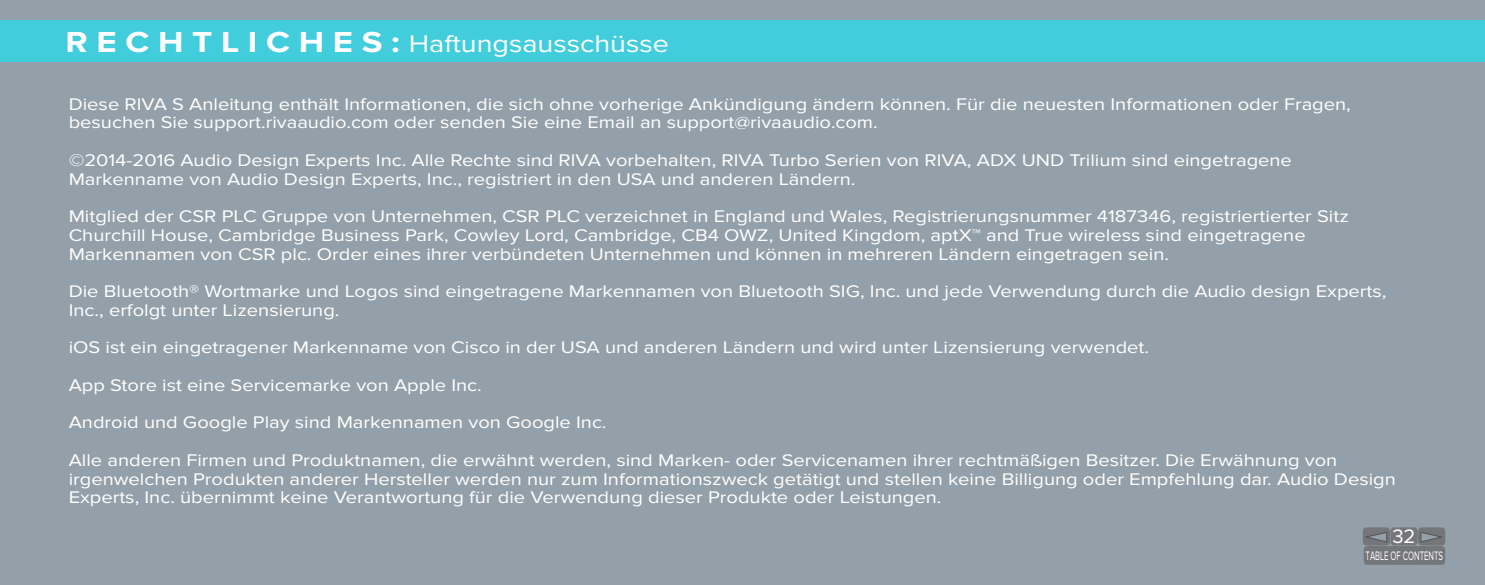
<style>
.page{position:relative;width:1485px;height:585px;background:#94a0a9}
.page>*{position:absolute;margin:0;border:0;box-sizing:border-box;transform-origin:0 0}
.t1{font:25px "Proxima Nova";color:#fff;scale:1.15 1}
.t2{font:20.25px "Proxima Nova";color:#fff}
.t3{font:17.5px/18.8px "Proxima Nova";color:#fff;scale:1.15 1}
.t4{font:12.75px "Proxima Nova";color:#fff;scale:.61 1}
.s1{font-weight:700;font-size:30px}
</style>
<div class="page">
<div style="left:0;top:20px;width:1485px;height:42px;background:#42cddd"></div>
<div style="left:1363px;top:527px;width:27px;height:19px;background:#757679;border-radius:4px"></div>
<div style="left:1390px;top:527px;width:28px;height:19px;background:#757679;border-radius:4px"></div>
<div style="left:1418px;top:527px;width:27px;height:19px;background:#757679;border-radius:4px"></div>
<svg style="left:1366px;top:532px;width:21px;height:10px"></svg>
<svg style="left:1421px;top:532px;width:21px;height:10px"></svg>
<div style="left:1364px;top:546px;width:81px;height:19px;background:#757679;border-radius:4px"></div>
<h1 class="t1" style="left:66px;top:29px;width:526px"><span class="s1">R E C H T L I C H E S :</span> Haftungsausschüsse</h1>
<p class="t3" style="left:69px;top:95px;width:1116px">Diese RIVA S Anleitung enthält Informationen, die sich ohne vorherige Ankündigung ändern können. Für die neuesten Informationen oder Fragen, besuchen Sie support.rivaaudio.com oder senden Sie eine Email an support@rivaaudio.com.</p>
<p class="t3" style="left:69px;top:151px;width:1065px">©2014-2016 Audio Design Experts Inc. Alle Rechte sind RIVA vorbehalten, RIVA Turbo Serien von RIVA, ADX UND Trilium sind eingetragene<br>Markenname von Audio Design Experts, Inc., registriert in den USA und anderen Ländern.</p>
<p class="t3" style="left:69px;top:207px;width:1115px">Mitglied der CSR PLC Gruppe von Unternehmen, CSR PLC verzeichnet in England und Wales, Registrierungsnummer 4187346, registriertierter Sitz<br>Churchill House, Cambridge Business Park, Cowley Lord, Cambridge, CB4 OWZ, United Kingdom, aptX™ and True wireless sind eingetragene<br>Markennamen von CSR plc. Order eines ihrer verbündeten Unternehmen und können in mehreren Ländern eingetragen sein.</p>
<p class="t3" style="left:69px;top:282px;width:1147px">Die Bluetooth® Wortmarke und Logos sind eingetragene Markennamen von Bluetooth SIG, Inc. und jede Verwendung durch die Audio design Experts,<br>Inc., erfolgt unter Lizensierung.</p>
<p class="t3" style="left:69px;top:329px;width:1105px;line-height:37.5px">iOS ist ein eingetragener Markenname von Cisco in der USA und anderen Ländern und wird unter Lizensierung verwendet.<br>App Store ist eine Servicemarke von Apple Inc.<br>Android und Google Play sind Markennamen von Google Inc.<br>Alle anderen Firmen und Produktnamen, die erwähnt werden, sind Marken- oder Servicenamen ihrer rechtmäßigen Besitzer. Die Erwähnung von</p>
<p class="t3" style="left:69px;top:470px;width:1156px">irgenwelchen Produkten anderer Hersteller werden nur zum Informationszweck getätigt und stellen keine Billigung oder Empfehlung dar. Audio Design<br>Experts, Inc. übernimmt keine Verantwortung für die Verwendung dieser Produkte oder Leistungen.</p>
<p class="t2" style="left:1392px;top:525px;width:25px">32</p>
<p class="t4" style="left:1366px;top:548px;width:129px">TABLE OF CONTENTS</p>
</div>
